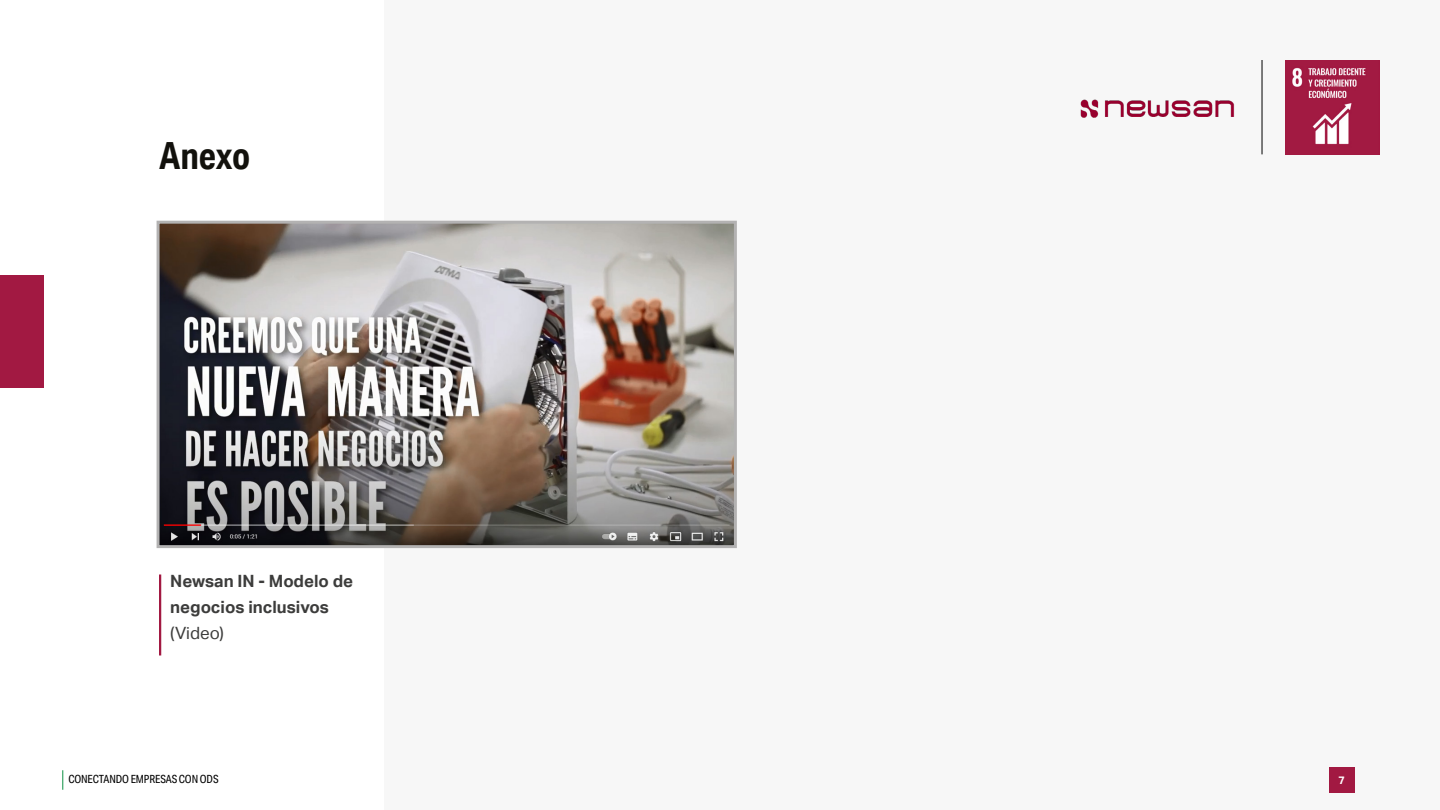
<style>
.page{position:relative;width:1440px;height:810px;background:#fff}
.page>*{position:absolute;margin:0;border:0;box-sizing:border-box;transform-origin:0 0}
.t1{font:700 37.5px "Aktiv Grotesk Cd";letter-spacing:-.005em;color:#12110c}
.t2{font:700 16.88px/26.2px "Aktiv Grotesk";color:#3c3c3b}
.t3{font:16.88px "Aktiv Grotesk";color:#3c3c3b}
.t4{font:11.25px "Aktiv Grotesk Cd";letter-spacing:-.01em;color:#000}
.t5{font:700 10.88px "Aktiv Grotesk";color:#fff}
</style>
<div class="page">
<div style="left:384px;top:0;width:1056px;height:810px;background:#f7f7f7"></div>
<svg style="left:62px;top:770px;width:1px;height:20px"></svg>
<img style="left:1285px;top:60px;width:95px;height:95px">
<hr style="left:1262px;top:60px;width:1px;height:94px;background:#000">
<div style="left:1329px;top:767px;width:25px;height:26px;background:#a21942"></div>
<img style="left:1080px;top:99px;width:155px;height:19px">
<hr style="left:159px;top:574px;width:2px;height:82px;background:#a21942">
<img style="left:161px;top:225px;width:572px;height:319px">
<div style="left:157px;top:221px;width:580px;height:327px;border:3px solid #b3b2b2"></div>
<div style="left:0;top:276px;width:44px;height:112px;background:#a21942"></div>
<h1 class="t1" style="left:159px;top:133px;width:93px">Anexo</h1>
<p class="t2" style="left:170px;top:568px;width:184px">Newsan IN - Modelo de negocios inclusivos</p>
<p class="t3" style="left:170px;top:623px;width:55px">(Video)</p>
<p class="t4" style="left:68px;top:773px;width:152px">CONECTANDO EMPRESAS CON ODS</p>
<p class="t5" style="left:1338px;top:774px;width:8px">7</p>
</div>
